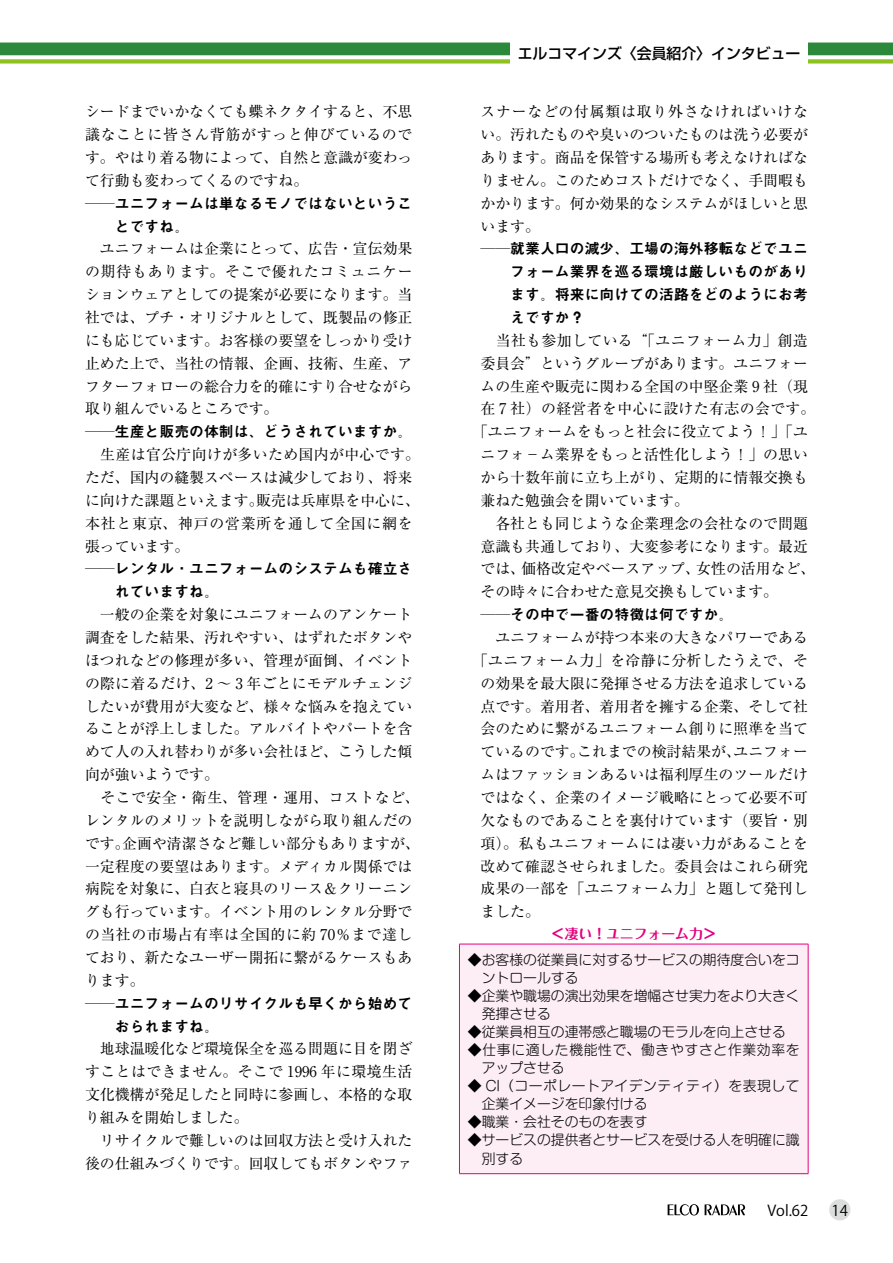
<style>
.page{position:relative;width:893px;height:1263px;background:#fff}
.page>*{position:absolute;margin:0;border:0;box-sizing:border-box;transform-origin:0 0}
.t1{font:14.85px/22.8px "Ryumin Pro";color:#000;text-align:justify}
.t2{font:14.85px/22.8px "Midashi Go MB31";color:#000}
.t3{font:14.85px "Ryumin Pro";letter-spacing:.025em;color:#000}
.t4{font:500 14.85px "Shin Go Pro";color:#000}
.t5{font:14.85px "Koz Go Pro";color:#000}
.t6{font:300 13.8px/18px "Shin M Go Pro";color:#000}
.t7{font:300 13.8px/18px "Shin M Go Pro";letter-spacing:.035em;color:#000}
.t8{font:300 13.8px/18px "Shin M Go Pro";letter-spacing:.05em;color:#000}
.t9{font:700 13.8px "Maru Fo Pro";color:#e4007f}
</style>
<div class="page">
<div style="left:829px;top:1199px;width:21px;height:21px;background:#dcdddd;border-radius:50%"></div>
<div style="left:0;top:43px;width:893px;height:8px;background:#2c883a"></div>
<svg style="left:0;top:51px;width:893px;height:13px"></svg>
<div style="left:510px;top:40px;width:298px;height:26px;background:#fff"></div>
<div style="left:459px;top:944px;width:349px;height:230px;background:#fdeef5"></div>
<hr style="left:459px;top:944px;width:349px;height:1px;background:#e4007f">
<hr style="left:459px;top:944px;width:1px;height:229px;background:#e4007f">
<hr style="left:808px;top:944px;width:1px;height:229px;background:#e4007f">
<hr style="left:459px;top:1173px;width:349px;height:1px;background:#e4007f">
<svg style="left:668px;top:1204px;width:31px;height:11px"></svg>
<svg style="left:705px;top:1204px;width:40px;height:11px"></svg>
<p class="t1" style="left:85px;top:99px;width:329px">シードまでいかなくても蝶ネクタイすると、不思議なことに皆さん背筋がすっと伸びているのです。やはり着る物によって、自然と意識が変わって行動も変わってくるのですね。</p>
<p class="t2" style="left:115px;top:192px;width:299px;text-indent:-30px">――ユニフォームは単なるモノではないということですね。</p>
<p class="t1" style="left:85px;top:236px;width:329px">　ユニフォームは企業にとって、広告・宣伝効果の期待もあります。そこで優れたコミュニケーションウェアとしての提案が必要になります。当社では、プチ・オリジナルとして、既製品の修正にも応じています。お客様の要望をしっかり受け止めた上で、当社の情報、企画、技術、生産、アフターフォローの総合力を的確にすり合せながら取り組んでいるところです。</p>
<p class="t2" style="left:85px;top:421px;width:329px">――生産と販売の体制は、どうされていますか。</p>
<p class="t1" style="left:85px;top:442px;width:336px;text-align:left">　生産は官公庁向けが多いため国内が中心です。ただ、国内の縫製スペースは減少しており、将来に向けた課題といえます。販売は兵庫県を中心に、本社と東京、神戸の営業所を通して全国に網を張っています。</p>
<p class="t2" style="left:115px;top:558px;width:299px;text-indent:-30px">――レンタル・ユニフォームのシステムも確立されていますね。</p>
<p class="t1" style="left:85px;top:602px;width:336px;text-align:left">　一般の企業を対象にユニフォームのアンケート調査をした結果、汚れやすい、はずれたボタンやほつれなどの修理が多い、管理が面倒、イベントの際に着るだけ、2 〜 3 年ごとにモデルチェンジしたいが費用が大変など、様々な悩みを抱えていることが浮上しました。アルバイトやパートを含めて人の入れ替わりが多い会社ほど、こうした傾向が強いようです。<br>　そこで安全・衛生、管理・運用、コストなど、レンタルのメリットを説明しながら取り組んだのです。企画や清潔さなど難しい部分もありますが、一定程度の要望はあります。メディカル関係では病院を対象に、白衣と寝具のリース＆クリーニングも行っています。イベント用のレンタル分野での当社の市場占有率は全国的に約 70％まで達しており、新たなユーザー開拓に繋がるケースもあります。</p>
<p class="t2" style="left:115px;top:992px;width:299px;text-indent:-30px">――ユニフォームのリサイクルも早くから始めておられますね。</p>
<p class="t1" style="left:85px;top:1036px;width:329px;text-align:left">　地球温暖化など環境保全を巡る問題に目を閉ざすことはできません。そこで 1996 年に環境生活文化機構が発足したと同時に参画し、本格的な取り組みを開始しました。<br>　リサイクルで難しいのは回収方法と受け入れた後の仕組みづくりです。回収してもボタンやファ</p>
<p class="t4" style="left:518px;top:41px;width:284px">エルコマインズ〈会員紹介〉インタビュー</p>
<p class="t1" style="left:480px;top:99px;width:329px">スナーなどの付属類は取り外さなければいけない。汚れたものや臭いのついたものは洗う必要があります。商品を保管する場所も考えなければなりません。このためコストだけでなく、手間暇もかかります。何か効果的なシステムがほしいと思います。</p>
<p class="t2" style="left:510px;top:238px;width:299px;text-align:justify;text-indent:-30px">――就業人口の減少、工場の海外移転などでユニフォーム業界を巡る環境は厳しいものがあります。将来に向けての活路をどのようにお考えですか？</p>
<p class="t3" style="left:480px;top:329px;width:329px">　当社も参加している“「ユニフォーム力」創造</p>
<p class="t1" style="left:480px;top:351px;width:329px">委員会”というグループがあります。ユニフォー</p>
<p class="t1" style="left:480px;top:374px;width:329px">ムの生産や販売に関わる全国の中堅企業 9 社（現</p>
<p class="t3" style="left:480px;top:397px;width:336px">在 7 社）の経営者を中心に設けた有志の会です。</p>
<p class="t1" style="left:473px;top:419px;width:336px">「ユニフォームをもっと社会に役立てよう！」「ユ</p>
<p class="t1" style="left:480px;top:442px;width:329px">ニフォ－ム業界をもっと活性化しよう！」の思い</p>
<p class="t1" style="left:480px;top:465px;width:329px">から十数年前に立ち上がり、定期的に情報交換も</p>
<p class="t1" style="left:480px;top:488px;width:210px">兼ねた勉強会を開いています。</p>
<p class="t1" style="left:480px;top:511px;width:329px">　各社とも同じような企業理念の会社なので問題</p>
<p class="t1" style="left:480px;top:534px;width:329px">意識も共通しており、大変参考になります。最近</p>
<p class="t1" style="left:480px;top:556px;width:336px">では、価格改定やベースアップ、女性の活用など、</p>
<p class="t1" style="left:480px;top:579px;width:299px">その時々に合わせた意見交換もしています。</p>
<p class="t2" style="left:480px;top:603px;width:254px">――その中で一番の特徴は何ですか。</p>
<p class="t1" style="left:480px;top:625px;width:329px">　ユニフォームが持つ本来の大きなパワーである</p>
<p class="t3" style="left:473px;top:649px;width:336px">「ユニフォーム力」を冷静に分析したうえで、そ</p>
<p class="t1" style="left:480px;top:671px;width:329px">の効果を最大限に発揮させる方法を追求している</p>
<p class="t1" style="left:480px;top:694px;width:329px">点です。着用者、着用者を擁する企業、そして社</p>
<p class="t1" style="left:480px;top:716px;width:329px">会のために繋がるユニフォーム創りに照準を当て</p>
<p class="t1" style="left:480px;top:739px;width:329px">ているのです。これまでの検討結果が、ユニフォー</p>
<p class="t1" style="left:480px;top:762px;width:329px">ムはファッションあるいは福利厚生のツールだけ</p>
<p class="t1" style="left:480px;top:785px;width:329px">ではなく、企業のイメージ戦略にとって必要不可</p>
<p class="t1" style="left:480px;top:808px;width:329px">欠なものであることを裏付けています（要旨・別</p>
<p class="t3" style="left:480px;top:831px;width:329px">項）。私もユニフォームには凄い力があることを</p>
<p class="t1" style="left:480px;top:854px;width:329px">改めて確認させられました。委員会はこれら研究</p>
<p class="t1" style="left:480px;top:876px;width:329px">成果の一部を「ユニフォーム力」と題して発刊し</p>
<p class="t1" style="left:480px;top:899px;width:61px">ました。</p>
<p class="t9" style="left:551px;top:922px;width:167px">＜凄い！ユニフォーム力＞</p>
<p class="t6" style="left:482px;top:949px;width:319px;text-indent:-14px">◆お客様の従業員に対するサービスの期待度合いをコントロールする</p>
<p class="t6" style="left:482px;top:985px;width:319px;text-indent:-14px">◆企業や職場の演出効果を増幅させ実力をより大きく発揮させる</p>
<p class="t6" style="left:468px;top:1021px;width:319px">◆従業員相互の連帯感と職場のモラルを向上させる</p>
<p class="t8" style="left:482px;top:1039px;width:319px;text-indent:-14px">◆仕事に適した機能性で、働きやすさと作業効率をアップさせる</p>
<p class="t7" style="left:482px;top:1075px;width:319px;text-indent:-14px">◆ CI（コーポレートアイデンティティ）を表現して企業イメージを印象付ける</p>
<p class="t6" style="left:468px;top:1111px;width:181px">◆職業・会社そのものを表す</p>
<p class="t6" style="left:482px;top:1129px;width:319px;text-indent:-14px">◆サービスの提供者とサービスを受ける人を明確に識別する</p>
<p class="t5" style="left:767px;top:1200px;width:42px">Vol.62</p>
<p class="t5" style="left:832px;top:1200px;width:18px">14</p>
</div>
